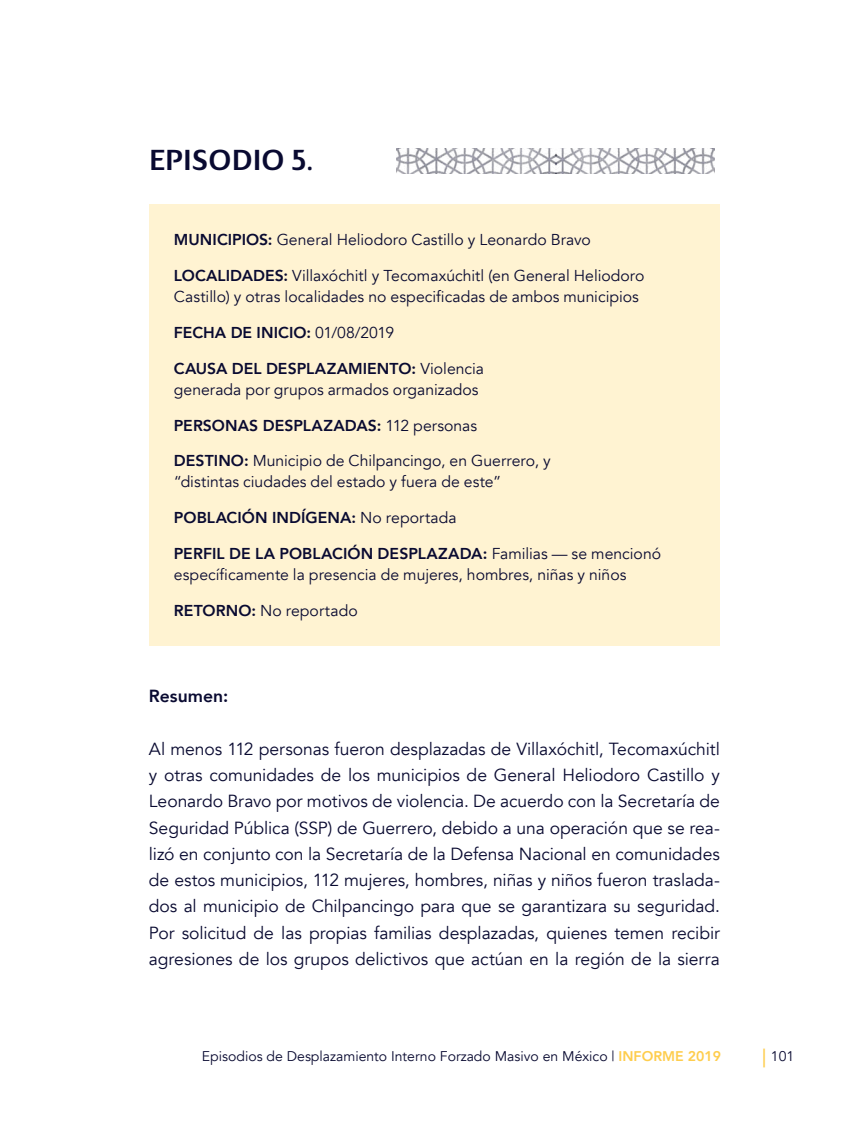
<style>
.page{position:relative;width:844px;height:1141px;background:#fff}
.page>*{position:absolute;margin:0;border:0;box-sizing:border-box;transform-origin:0 0}
.t1{font:500 28px "Nula";letter-spacing:-.005em;color:#090a31}
.t2{font:24.5px "Avenir";color:#fecd4d}
.t3{font:17.5px/26.2px "Avenir";letter-spacing:-.005em;color:#090a31;text-align:justify}
.t4{font:800 17.5px "Avenir";letter-spacing:.005em;color:#090a31}
.t5{font:15.75px/21px "Avenir";color:#090a31}
.t6{font:800 15.75px "Avenir";letter-spacing:.005em;color:#090a31}
.t7{font:14px "Avenir";color:#090a31}
.s1{font-weight:800}
.s2{font-weight:400}
.s3{font-weight:800;color:#fecd4d}
</style>
<div class="page">
<div style="left:149px;top:205px;width:570px;height:441px;background:#fff3d2"></div>
<img style="left:396px;top:149px;width:318px;height:24px">
<h1 class="t1" style="left:149px;top:143px;width:166px">EPISODIO 5.</h1>
<p class="t5" style="left:174px;top:229px;width:418px"><span class="s1">MUNICIPIOS:</span> General Heliodoro Castillo y Leonardo Bravo</p>
<p class="t5" style="left:174px;top:265px;width:472px"><span class="s1">LOCALIDADES:</span> Villaxóchitl y Tecomaxúchitl (en General Heliodoro<br>Castillo) y otras localidades no especificadas de ambos municipios</p>
<p class="t6" style="left:174px;top:320px;width:222px">FECHA DE INICIO: <span class="s2">01/08/2019</span></p>
<p class="t5" style="left:174px;top:358px;width:311px"><span class="s1">CAUSA DEL DESPLAZAMIENTO:</span> Violencia generada por grupos armados organizados</p>
<p class="t6" style="left:174px;top:413px;width:305px">PERSONAS DESPLAZADAS: <span class="s2">112 personas</span></p>
<p class="t5" style="left:174px;top:451px;width:378px"><span class="s1">DESTINO:</span> Municipio de Chilpancingo, en Guerrero, y “distintas ciudades del estado y fuera de este”</p>
<p class="t6" style="left:174px;top:506px;width:284px">POBLACIÓN INDÍGENA: <span class="s2">No reportada</span></p>
<p class="t5" style="left:174px;top:544px;width:488px"><span class="s1">PERFIL DE LA POBLACIÓN DESPLAZADA:</span> Familias — se mencionó específicamente la presencia de mujeres, hombres, niñas y niños</p>
<p class="t5" style="left:174px;top:600px;width:185px"><span class="s1">RETORNO:</span> No reportado</p>
<p class="t4" style="left:149px;top:683px;width:81px">Resumen:</p>
<p class="t3" style="left:149px;top:736px;width:572px">Al menos 112 personas fueron desplazadas de Villaxóchitl, Tecomaxúchitl y otras comunidades de los municipios de General Heliodoro Castillo y Leonardo Bravo por motivos de violencia. De acuerdo con la Secretaría de Seguridad Pública (SSP) de Guerrero, debido a una operación que se rea&shy;lizó en conjunto con la Secretaría de la Defensa Nacional en comunidades de estos municipios, 112 mujeres, hombres, niñas y niños fueron traslada&shy;dos al municipio de Chilpancingo para que se garantizara su seguridad.<br>Por solicitud de las propias familias desplazadas, quienes temen recibir agresiones de los grupos delictivos que actúan en la región de la sierra</p>
<h2 class="t2" style="left:761px;top:1043px;width:7px">|</h2>
<p class="t7" style="left:202px;top:1048px;width:520px">Episodios de Desplazamiento Interno Forzado Masivo en México | <span class="s3">INFORME 2019</span></p>
<p class="t7" style="left:770px;top:1048px;width:25px">101</p>
</div>
